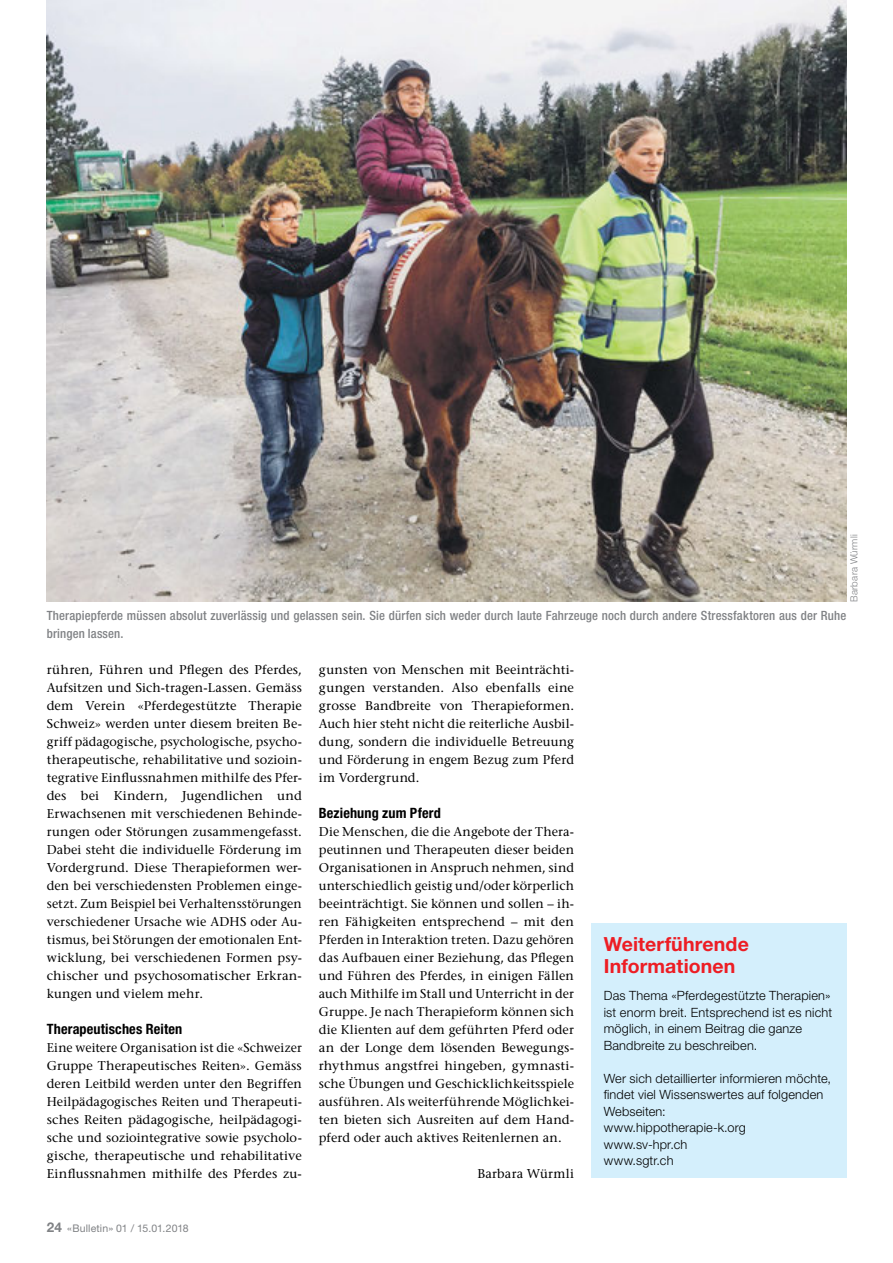
<style>
.page{position:relative;width:893px;height:1263px;background:#fff}
.page>*{position:absolute;margin:0;border:0;box-sizing:border-box;transform-origin:0 0}
.t1{font:700 19.5px/22.5px "Helvetica Neue LT Std";letter-spacing:.005em;color:#ed1d24}
.t2{font:700 condensed 14.25px "Helvetica Neue LT Std";letter-spacing:.01em;color:#000}
.t3{font:500 12.75px/18px "Stone Serif Std";letter-spacing:.01em;color:#000;text-align:justify}
.t4{font:300 12.75px/16.5px "Helvetica Neue LT Std";letter-spacing:.015em;color:#000}
.t5{font:500 condensed 12.75px/18px "Helvetica Neue LT Std";letter-spacing:.01em;color:#808285}
.t6{font:10.5px "Helvetica Neue LT Std";letter-spacing:.01em;color:#808285}
.t7{font:300 9.75px "Helvetica Neue LT Std";letter-spacing:.02em;color:#808285}
.s1{font-weight:700;font-size:13.5px}
</style>
<div class="page">
<div style="left:591px;top:924px;width:255px;height:254px;background:#d4effc"></div>
<img style="left:47px;top:0;width:799px;height:602px">
<p class="t7" style="left:848px;top:602px;width:69px;rotate:-90deg">Barbara Würmli</p>
<p class="t5" style="left:47px;top:606px;width:801px">Therapiepferde müssen absolut zuverlässig und gelassen sein. Sie dürfen sich weder durch laute Fahrzeuge noch durch andere Stressfaktoren aus der Ruhe bringen lassen.</p>
<p class="t3" style="left:47px;top:660px;width:257px">rühren, Führen und Pflegen des Pferdes, Aufsitzen und Sich-tragen-Lassen. Gemäss dem Verein «Pferdegestützte Therapie Schweiz» werden unter diesem breiten Be&shy;griff pädagogische, psychologische, psycho&shy;therapeutische, rehabilitative und sozioin&shy;tegrative Einflussnahmen mithilfe des Pfer&shy;des bei Kindern, Jugendlichen und Erwachsenen mit verschiedenen Behinde&shy;rungen oder Störungen zusammengefasst.<br>Dabei steht die individuelle Förderung im Vordergrund. Diese Therapieformen wer&shy;den bei verschiedensten Problemen einge&shy;setzt. Zum Beispiel bei Verhaltensstörungen verschiedener Ursache wie ADHS oder Au&shy;tismus, bei Störungen der emotionalen Ent&shy;wicklung, bei verschiedenen Formen psy&shy;chischer und psychosomatischer Erkran&shy;kungen und vielem mehr.</p>
<p class="t2" style="left:47px;top:1020px;width:137px">Therapeutisches Reiten</p>
<p class="t3" style="left:47px;top:1038px;width:257px">Eine weitere Organisation ist die «Schweizer Gruppe Therapeutisches Reiten». Gemäss deren Leitbild werden unter den Begriffen Heilpädagogisches Reiten und Therapeuti&shy;sches Reiten pädagogische, heilpädagogi&shy;sche und soziointegrative sowie psycholo&shy;gische, therapeutische und rehabilitative Einflussnahmen mithilfe des Pferdes zu-</p>
<p class="t3" style="left:319px;top:660px;width:257px">gunsten von Menschen mit Beeinträchti&shy;gungen verstanden. Also ebenfalls eine grosse Bandbreite von Therapieformen.<br>Auch hier steht nicht die reiterliche Ausbil&shy;dung, sondern die individuelle Betreuung und Förderung in engem Bezug zum Pferd im Vordergrund.</p>
<p class="t2" style="left:319px;top:804px;width:123px">Beziehung zum Pferd</p>
<p class="t3" style="left:319px;top:822px;width:257px">Die Menschen, die die Angebote der Thera&shy;peutinnen und Therapeuten dieser beiden Organisationen in Anspruch nehmen, sind unterschiedlich geistig und/oder körperlich beeinträchtigt. Sie können und sollen – ih&shy;ren Fähigkeiten entsprechend – mit den Pferden in Interaktion treten. Dazu gehören das Aufbauen einer Beziehung, das Pflegen und Führen des Pferdes, in einigen Fällen auch Mithilfe im Stall und Unterricht in der Gruppe. Je nach Therapieform können sich die Klienten auf dem geführten Pferd oder an der Longe dem lösenden Bewegungs&shy;rhythmus angstfrei hingeben, gymnasti&shy;sche Übungen und Geschicklichkeitsspiele ausführen. Als weiterführende Möglichkei&shy;ten bieten sich Ausreiten auf dem Hand&shy;pferd oder auch aktives Reitenlernen an.</p>
<p class="t3" style="left:477px;top:1164px;width:98px">Barbara Würmli</p>
<p class="t6" style="left:47px;top:1222px;width:144px"><span class="s1">24</span> «Bulletin» 01 / 15.01.2018</p>
<h1 class="t1" style="left:604px;top:932px;width:147px">Weiterführende<br>Informationen</h1>
<p class="t4" style="left:604px;top:987px;width:230px">Das Thema «Pferdegestützte Therapien» ist enorm breit. Entsprechend ist es nicht möglich, in einem Beitrag die ganze Bandbreite zu beschreiben.</p>
<p class="t4" style="left:604px;top:1069px;width:229px">Wer sich detaillierter informieren möchte, findet viel Wissenswertes auf folgenden<br>Webseiten:<br>www.hippotherapie-k.org www.sv-hpr.ch<br>www.sgtr.ch</p>
</div>
